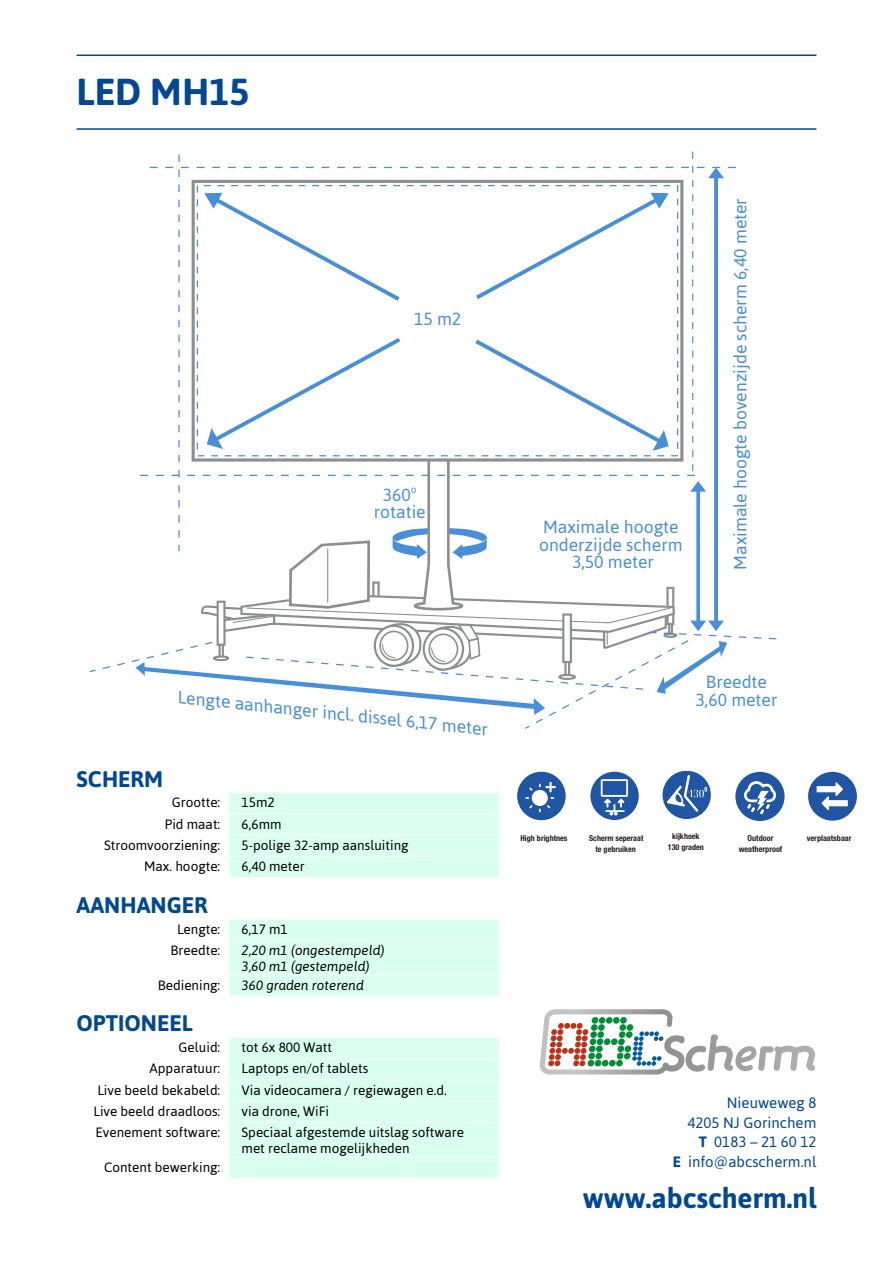
<style>
.page{position:relative;width:893px;height:1263px;background:#fff}
.page>*{position:absolute;margin:0;border:0;box-sizing:border-box;transform-origin:0 0}
.t1{font:700 37.5px "Asap";color:#004794}
.t2{font:700 28.2px "Asap";color:#004794}
.t3{font:700 22.5px "Asap";color:#004794}
.t4{font:17.55px/17.5px "Asap";color:#478fd9;text-align:center}
.t5{font:17.4px "Asap";color:#478fd9}
.t6{font:15px/19.5px "Asap";color:#004794;text-align:right}
.t7{font:13.5px/15.6px "Asap";color:#000}
.t8{font:italic 13.5px/15.5px "Asap";color:#000}
.t9{font:900 condensed 11.85px "Helvetica Neue";color:#fff}
.t10{font:700 condensed 8.25px/10.9px "Helvetica Neue";color:#231f20;text-align:center}
.t11{font:700 condensed 8.1px/10.8px "Helvetica Neue";color:#231f20;text-align:center}
.s1{font-weight:700}
</style>
<div class="page">
<svg style="left:540px;top:1009px;width:275px;height:65px"></svg>
<hr style="left:77px;top:55px;width:739px;height:1px;background:#004794">
<hr style="left:77px;top:128px;width:739px;height:2px;background:#004794">
<svg style="left:229px;top:793px;width:270px;height:84px;background:#dafff0"></svg>
<svg style="left:229px;top:919px;width:270px;height:77px;background:#dafff0"></svg>
<svg style="left:229px;top:1038px;width:270px;height:140px;background:#dafff0"></svg>
<svg style="left:89px;top:151px;width:688px;height:578px"></svg>
<div style="left:394px;top:274px;width:88px;height:89px;background:#fff;border-radius:50%"></div>
<div style="left:517px;top:772px;width:49px;height:48px;background:#1f55a3;border-radius:50%"></div>
<svg style="left:529px;top:787px;width:4px;height:4px"></svg>
<svg style="left:539px;top:782px;width:17px;height:17px"></svg>
<div style="left:532px;top:790px;width:16px;height:16px;background:#fff;border-radius:8px"></div>
<div style="left:590px;top:772px;width:49px;height:48px;background:#1f55a3;border-radius:50%"></div>
<svg style="left:601px;top:779px;width:27px;height:36px"></svg>
<svg style="left:662px;top:771px;width:49px;height:48px"></svg>
<svg style="left:665px;top:773px;width:42px;height:41px"></svg>
<div style="left:735px;top:772px;width:49px;height:49px;background:#1f55a3;border-radius:50%"></div>
<svg style="left:744px;top:781px;width:32px;height:33px"></svg>
<div style="left:808px;top:772px;width:49px;height:49px;background:#1f55a3;border-radius:50%"></div>
<svg style="left:817px;top:782px;width:31px;height:28px"></svg>
<h1 class="t1" style="left:77px;top:70px;width:174px">LED MH15</h1>
<p class="t4" style="left:414px;top:310px;width:49px">15 m2</p>
<p class="t4" style="left:374px;top:485px;width:54px">360<sup>o </sup>rotatie</p>
<p class="t4" style="left:539px;top:518px;width:145px">Maximale hoogte onderzijde scherm<br>3,50 meter</p>
<p class="t4" style="left:731px;top:570px;width:373px;rotate:-90deg">Maximale hoogte bovenzijde scherm 6,40 meter</p>
<h3 class="t3" style="left:77px;top:766px;width:88px">SCHERM</h3>
<p class="t5" style="left:179px;top:687px;width:313px;rotate:6deg">Lengte aanhanger incl. dissel 6,17 meter</p>
<p class="t7" style="left:172px;top:795px;width:50px">Grootte:</p>
<p class="t7" style="left:242px;top:795px;width:35px">15m2</p>
<p class="t7" style="left:165px;top:816px;width:57px">Pid maat:</p>
<p class="t7" style="left:242px;top:816px;width:42px">6,6mm</p>
<p class="t7" style="left:104px;top:837px;width:118px">Stroomvoorziening:</p>
<p class="t7" style="left:242px;top:837px;width:168px">5-polige 32-amp aansluiting</p>
<p class="t7" style="left:144px;top:858px;width:78px">Max. hoogte:</p>
<p class="t7" style="left:242px;top:858px;width:65px">6,40 meter</p>
<h3 class="t3" style="left:77px;top:892px;width:133px">AANHANGER</h3>
<p class="t7" style="left:177px;top:921px;width:45px">Lengte:</p>
<p class="t7" style="left:242px;top:921px;width:48px">6,17 m1</p>
<p class="t7" style="left:171px;top:942px;width:51px">Breedte:</p>
<p class="t8" style="left:242px;top:942px;width:145px">2,20 m1 (ongestempeld)<br>3,60 m1 (gestempeld)</p>
<p class="t7" style="left:158px;top:977px;width:64px">Bediening:</p>
<p class="t8" style="left:242px;top:977px;width:124px">360 graden roterend</p>
<h3 class="t3" style="left:77px;top:1010px;width:118px">OPTIONEEL</h3>
<p class="t7" style="left:179px;top:1039px;width:43px">Geluid:</p>
<p class="t7" style="left:242px;top:1039px;width:92px">tot 6x 800 Watt</p>
<p class="t7" style="left:150px;top:1061px;width:72px">Apparatuur:</p>
<p class="t7" style="left:242px;top:1061px;width:128px">Laptops en/of tablets</p>
<p class="t7" style="left:97px;top:1082px;width:124px">Live beeld bekabeld:</p>
<p class="t7" style="left:242px;top:1082px;width:207px">Via videocamera / regiewagen e.d.</p>
<p class="t7" style="left:93px;top:1103px;width:128px">Live beeld draadloos:</p>
<p class="t7" style="left:242px;top:1103px;width:89px">via drone, WiFi</p>
<p class="t7" style="left:96px;top:1124px;width:126px">Evenement software:</p>
<p class="t7" style="left:242px;top:1124px;width:224px">Speciaal afgestemde uitslag software met reclame mogelijkheden</p>
<p class="t7" style="left:104px;top:1159px;width:118px">Content bewerking:</p>
<p class="t4" style="left:695px;top:673px;width:83px">Breedte<br>3,60 meter</p>
<p class="t9" style="left:688px;top:783px;width:18px">130</p>
<p class="t11" style="left:520px;top:832px;width:49px">High brightnes</p>
<p class="t11" style="left:589px;top:832px;width:56px">Scherm seperaat te gebruiken</p>
<p class="t11" style="left:668px;top:830px;width:37px">kijkhoek<br>130 graden</p>
<p class="t10" style="left:739px;top:832px;width:45px">Outdoor weatherproof</p>
<p class="t11" style="left:807px;top:832px;width:46px">verplaatsbaar</p>
<p class="t6" style="left:673px;top:1093px;width:145px">Nieuweweg 8<br>4205 NJ Gorinchem<br><span class="s1">T</span> 0183 – 21 60 12<br><span class="s1">E</span> info@abcscherm.nl</p>
<h2 class="t2" style="left:583px;top:1181px;width:235px">www.abcscherm.nl</h2>
</div>
